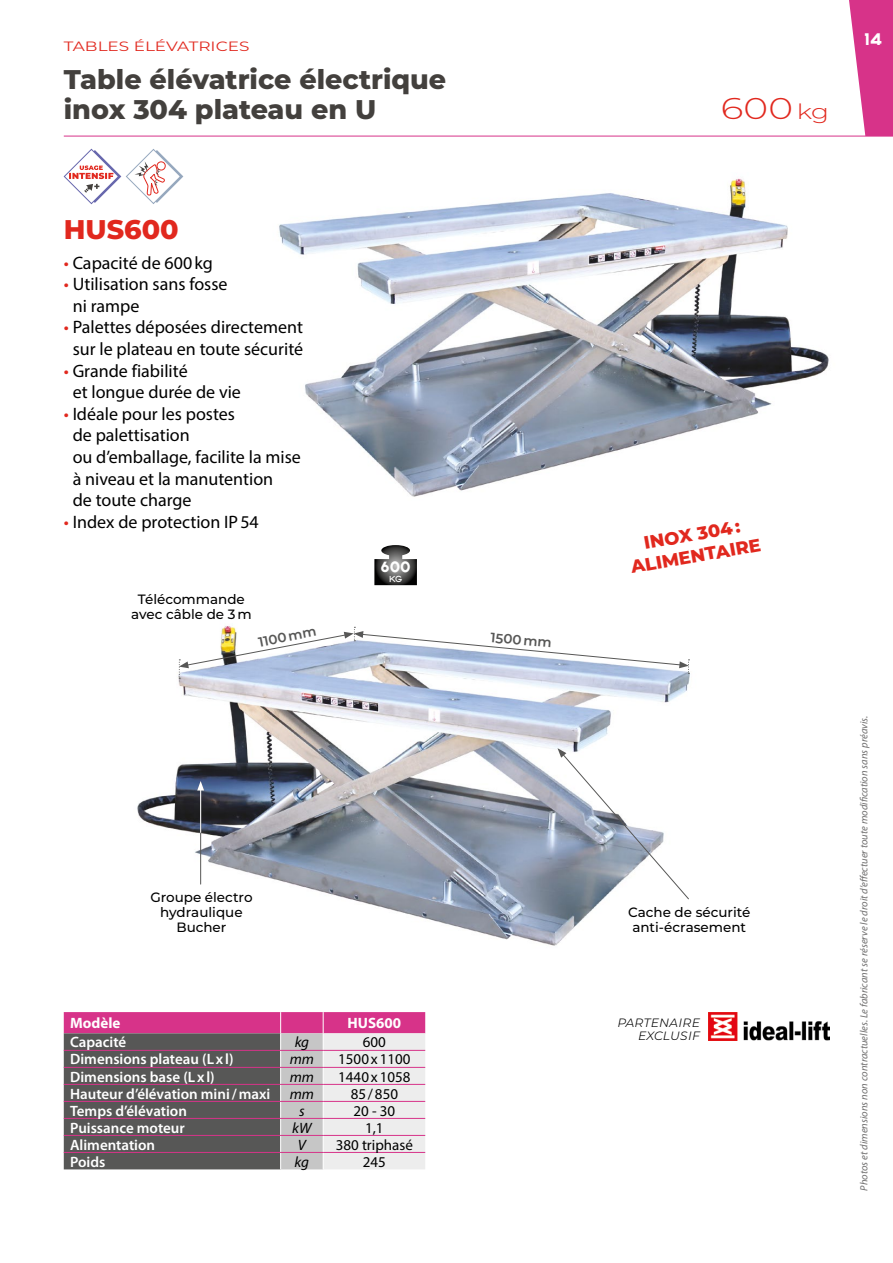
<style>
.page{position:relative;width:893px;height:1263px;background:#fff}
.page>*{position:absolute;margin:0;border:0;box-sizing:border-box;transform-origin:0 0}
.t1{font:300 30px "Montserrat";color:#e1281e;scale:1.25 1}
.t2{font:800 27px/30px "Montserrat";color:#43403d}
.t3{font:800 27px "Montserrat";color:#e1281e}
.t4{font:18px/21.6px "Myriad Pro";color:#000}
.t5{font:800 18px/21.6px "Montserrat";color:#e1281e;text-align:center}
.t6{font:600 15px "Myriad Pro";color:#fff}
.t7{font:15px "Myriad Pro";color:#000}
.t8{font:italic 300 15px/13.5px "Montserrat";color:#000;text-align:right}
.t9{font:italic 15px "Myriad Pro";color:#000}
.t10{font:700 15px "Myriad Pro";color:#fff}
.t11{font:800 15px "TYPOGRAPHPRO";color:#fff}
.t12{font:500 13.5px/15px "Montserrat";color:#000;text-align:center}
.t13{font:13.5px "Montserrat";color:#e1281e;scale:1.25 1}
.t14{font:600 13.5px "Montserrat";color:#575756}
.t15{font:800 13.5px "TYPOGRAPHPRO";color:#fff}
.t16{font:italic 10.5px "Myriad Pro";color:#706f6f}
.t17{font:600 7.8px "TYPOGRAPHPRO";color:#fff}
.s1{color:#e1281e}
.s2{font-size:21px}
</style>
<div class="page">
<svg style="left:844px;top:0;width:49px;height:136px"></svg>
<hr style="left:64px;top:136px;width:829px;height:1px;background:#d73389">
<img style="left:137px;top:626px;width:553px;height:320px">
<img style="left:279px;top:178px;width:550px;height:319px">
<svg style="left:64px;top:1012px;width:361px;height:157px;background:#99818d"></svg>
<hr style="left:64px;top:1050px;width:217px;height:1px;background:#d73389">
<hr style="left:281px;top:1050px;width:42px;height:1px;background:#d73389">
<hr style="left:323px;top:1050px;width:102px;height:1px;background:#d73389">
<hr style="left:64px;top:1067px;width:217px;height:1px;background:#d73389">
<hr style="left:281px;top:1067px;width:42px;height:1px;background:#d73389">
<hr style="left:323px;top:1067px;width:102px;height:1px;background:#d73389">
<hr style="left:64px;top:1084px;width:217px;height:1px;background:#d73389">
<hr style="left:281px;top:1084px;width:42px;height:1px;background:#d73389">
<hr style="left:323px;top:1084px;width:102px;height:1px;background:#d73389">
<hr style="left:64px;top:1101px;width:217px;height:1px;background:#d73389">
<hr style="left:281px;top:1101px;width:42px;height:1px;background:#d73389">
<hr style="left:323px;top:1101px;width:102px;height:1px;background:#d73389">
<hr style="left:64px;top:1118px;width:217px;height:1px;background:#d73389">
<hr style="left:281px;top:1118px;width:42px;height:1px;background:#d73389">
<hr style="left:323px;top:1118px;width:102px;height:1px;background:#d73389">
<hr style="left:64px;top:1135px;width:217px;height:1px;background:#d73389">
<hr style="left:281px;top:1135px;width:42px;height:1px;background:#d73389">
<hr style="left:323px;top:1135px;width:102px;height:1px;background:#d73389">
<hr style="left:64px;top:1152px;width:217px;height:1px;background:#d73389">
<hr style="left:281px;top:1152px;width:42px;height:1px;background:#d73389">
<hr style="left:323px;top:1152px;width:102px;height:1px;background:#d73389">
<hr style="left:200px;top:788px;width:1px;height:96px;background:#575756">
<svg style="left:557px;top:748px;width:132px;height:152px"></svg>
<svg style="left:179px;top:627px;width:510px;height:52px"></svg>
<hr style="left:200px;top:788px;width:1px;height:44px;background:#fff">
<svg style="left:197px;top:781px;width:7px;height:9px"></svg>
<svg style="left:374px;top:545px;width:43px;height:40px"></svg>
<svg style="left:63px;top:148px;width:120px;height:57px"></svg>
<img style="left:709px;top:1012px;width:120px;height:29px">
<p class="t13" style="left:64px;top:37px;width:150px">TABLES ÉLÉVATRICES</p>
<p class="t11" style="left:864px;top:28px;width:19px">14</p>
<h2 class="t2" style="left:64px;top:63px;width:384px">Table élévatrice électrique inox 304 plateau en U</h2>
<h2 class="t3" style="left:64px;top:209px;width:116px">HUS600</h2>
<p class="t4" style="left:64px;top:252px;width:151px"><span class="s1">•</span> Capacité de 600kg</p>
<p class="t4" style="left:73px;top:273px;width:156px;text-indent:-9px"><span class="s1">•</span> Utilisation sans fosse ni rampe</p>
<p class="t4" style="left:64px;top:316px;width:241px;text-align:center"><span class="s1">•</span> Palettes déposées directement sur le plateau en toute sécurité</p>
<p class="t4" style="left:73px;top:360px;width:170px;text-indent:-9px"><span class="s1">•</span> Grande fiabilité<br>et longue durée de vie</p>
<p class="t4" style="left:73px;top:403px;width:230px;text-indent:-9px"><span class="s1">•</span> Idéale pour les postes<br>de palettisation<br>ou d’emballage, facilite la mise à niveau et la manutention<br>de toute charge</p>
<p class="t4" style="left:64px;top:511px;width:197px"><span class="s1">•</span> Index de protection IP54</p>
<p class="t12" style="left:131px;top:591px;width:122px">Télécommande avec câble de 3 m</p>
<p class="t15" style="left:380px;top:557px;width:32px">600</p>
<p class="t17" style="left:389px;top:574px;width:15px">kg</p>
<p class="t14" style="left:257px;top:633px;width:57px;rotate:-11deg">1100 m m</p>
<p class="t14" style="left:491px;top:628px;width:60px;rotate:5deg">1500 m m</p>
<p class="t12" style="left:150px;top:889px;width:104px">Groupe électro hydraulique<br>Bucher</p>
<p class="t10" style="left:70px;top:1013px;width:52px">Modèle</p>
<p class="t10" style="left:348px;top:1013px;width:55px">HUS600</p>
<p class="t6" style="left:70px;top:1033px;width:58px">Capacité</p>
<p class="t9" style="left:295px;top:1033px;width:16px">kg</p>
<p class="t7" style="left:363px;top:1033px;width:25px">600</p>
<p class="t6" style="left:70px;top:1050px;width:165px">Dimensions plateau (L x l)</p>
<p class="t9" style="left:290px;top:1050px;width:26px">mm</p>
<p class="t7" style="left:338px;top:1050px;width:74px">1500x1100</p>
<p class="t6" style="left:70px;top:1067px;width:146px">Dimensions base (L x l)</p>
<p class="t9" style="left:290px;top:1067px;width:26px">mm</p>
<p class="t7" style="left:338px;top:1067px;width:74px">1440x1058</p>
<p class="t6" style="left:70px;top:1084px;width:202px">Hauteur d’élévation mini/maxi</p>
<p class="t9" style="left:290px;top:1084px;width:26px">mm</p>
<p class="t7" style="left:351px;top:1084px;width:49px">85/850</p>
<p class="t6" style="left:70px;top:1101px;width:118px">Temps d’élévation</p>
<p class="t9" style="left:299px;top:1101px;width:7px">s</p>
<p class="t7" style="left:353px;top:1101px;width:43px">20 - 30</p>
<p class="t6" style="left:70px;top:1118px;width:116px">Puissance moteur</p>
<p class="t9" style="left:292px;top:1118px;width:21px">kW</p>
<p class="t7" style="left:365px;top:1118px;width:20px">1,1</p>
<p class="t6" style="left:70px;top:1135px;width:87px">Alimentation</p>
<p class="t9" style="left:298px;top:1135px;width:10px">V</p>
<p class="t7" style="left:336px;top:1135px;width:79px">380 triphasé</p>
<p class="t6" style="left:70px;top:1152px;width:37px">Poids</p>
<p class="t9" style="left:295px;top:1152px;width:16px">kg</p>
<p class="t7" style="left:363px;top:1152px;width:25px">245</p>
<h1 class="t1" style="left:721px;top:88px;width:88px">600 <span class="s2">kg</span></h1>
<p class="t5" style="left:625px;top:534px;width:133px;rotate:-10deg">INOX 304 :<br>ALIMENTAIRE</p>
<p class="t12" style="left:628px;top:904px;width:124px">Cache de sécurité anti-écrasement</p>
<p class="t8" style="left:617px;top:1014px;width:84px">partenaire exclusif</p>
<p class="t16" style="left:857px;top:1191px;width:477px;rotate:-90deg">Photos et dimensions non contractuelles. Le fabricant se réserve le droit d’effectuer toute modification sans préavis.</p>
</div>
